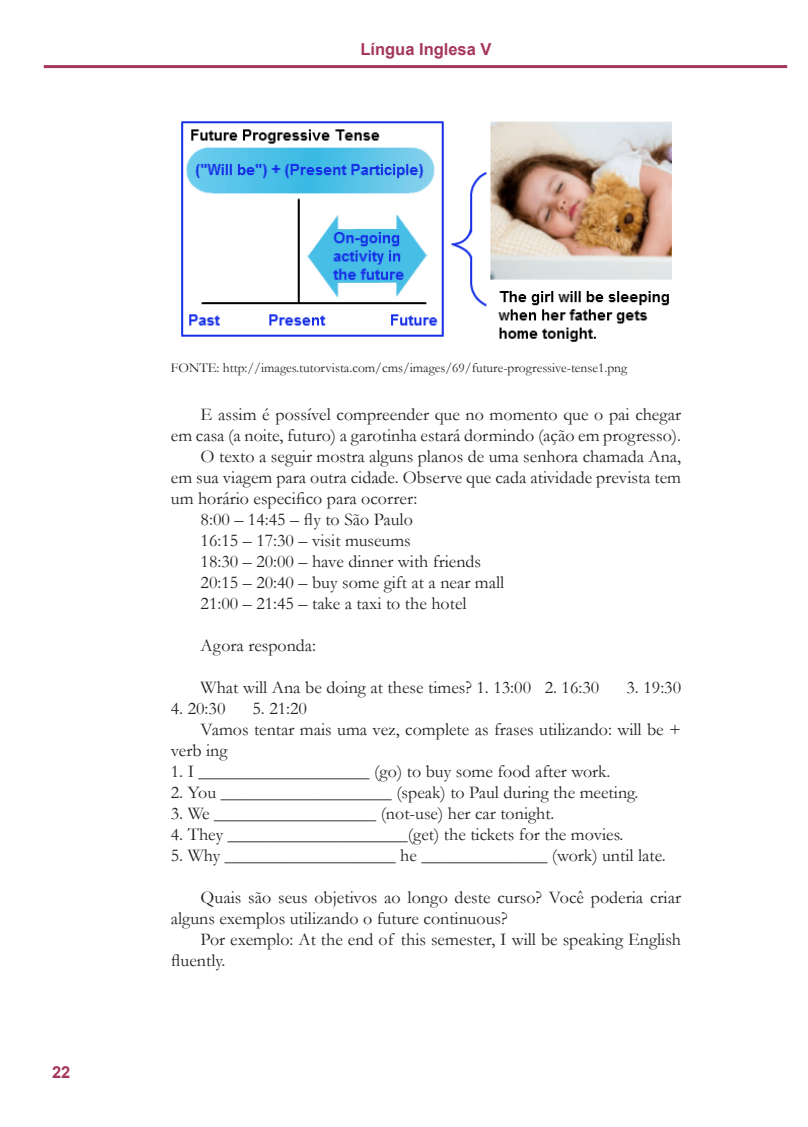
<style>
.page{position:relative;width:808px;height:1127px;background:#fff}
.page>*{position:absolute;margin:0;border:0;box-sizing:border-box;transform-origin:0 0}
.A_-_Texto{font:18px/21px "Garamond";color:#231f20}
.t1{font:700 16.5px "Arial";color:#a5365d}
.A_-_Legenda{font:13.5px "Garamond";color:#231f20}
</style>
<div class="page">
<hr style="left:44px;top:65px;width:743px;height:3px;background:#a5365d">
<img style="left:181px;top:121px;width:491px;height:221px">
<p class="t1" style="left:360px;top:38px;width:133px">Língua Inglesa V</p>
<p class="t1" style="left:52px;top:1061px;width:20px">22</p>
<p class="A_-_Legenda" style="left:171px;top:358px;width:458px">FONTE: http://images.tutorvista.com/cms/images/69/future-progressive-tense1.png</p>
<p class="A_-_Texto" style="left:171px;top:403px;width:512px;text-align:right">E assim é possível compreender que no momento que o pai chegar<br>em casa (a noite, futuro) a garotinha estará dormindo (ação em progresso).</p>
<p class="A_-_Texto" style="left:171px;top:445px;width:512px;text-align:justify;text-indent:30px">O texto a seguir mostra alguns planos de uma senhora chamada Ana, em sua viagem para outra cidade. Observe que cada atividade prevista tem um horário especifico para ocorrer:</p>
<p class="A_-_Texto" style="left:201px;top:508px;width:214px">8:00 – 14:45 – fly to São Paulo</p>
<p class="A_-_Texto" style="left:201px;top:529px;width:212px">16:15 – 17:30 – visit museums</p>
<p class="A_-_Texto" style="left:201px;top:550px;width:282px">18:30 – 20:00 – have dinner with friends</p>
<p class="A_-_Texto" style="left:201px;top:571px;width:305px">20:15 – 20:40 – buy some gift at a near mall</p>
<p class="A_-_Texto" style="left:201px;top:592px;width:268px">21:00 – 21:45 – take a taxi to the hotel</p>
<p class="A_-_Texto" style="left:201px;top:634px;width:117px">Agora responda:</p>
<p class="A_-_Texto" style="left:201px;top:676px;width:400px">What will Ana be doing at these times? 1. 13:00 2. 16:30</p>
<p class="A_-_Texto" style="left:626px;top:676px;width:56px">3. 19:30</p>
<p class="A_-_Texto" style="left:171px;top:697px;width:56px">4. 20:30</p>
<p class="A_-_Texto" style="left:252px;top:697px;width:56px">5. 21:20</p>
<p class="A_-_Texto" style="left:171px;top:718px;width:512px;text-indent:30px">Vamos tentar mais uma vez, complete as frases utilizando: will be + verb ing</p>
<p class="A_-_Texto" style="left:171px;top:760px;width:441px">1. I ___________________ (go) to buy some food after work.</p>
<p class="A_-_Texto" style="left:171px;top:781px;width:469px">2. You ___________________ (speak) to Paul during the meeting.</p>
<p class="A_-_Texto" style="left:171px;top:802px;width:385px">3. We __________________ (not-use) her car tonight.</p>
<p class="A_-_Texto" style="left:171px;top:823px;width:454px">4. They ____________________(get) the tickets for the movies.</p>
<p class="A_-_Texto" style="left:171px;top:844px;width:496px">5. Why ___________________ he ______________ (work) until late.</p>
<p class="A_-_Texto" style="left:171px;top:886px;width:512px;text-indent:30px">Quais são seus objetivos ao longo deste curso? Você poderia criar alguns exemplos utilizando o future continuous?</p>
<p class="A_-_Texto" style="left:171px;top:928px;width:512px;text-indent:30px">Por exemplo: At the end of this semester, I will be speaking English fluently.</p>
</div>
